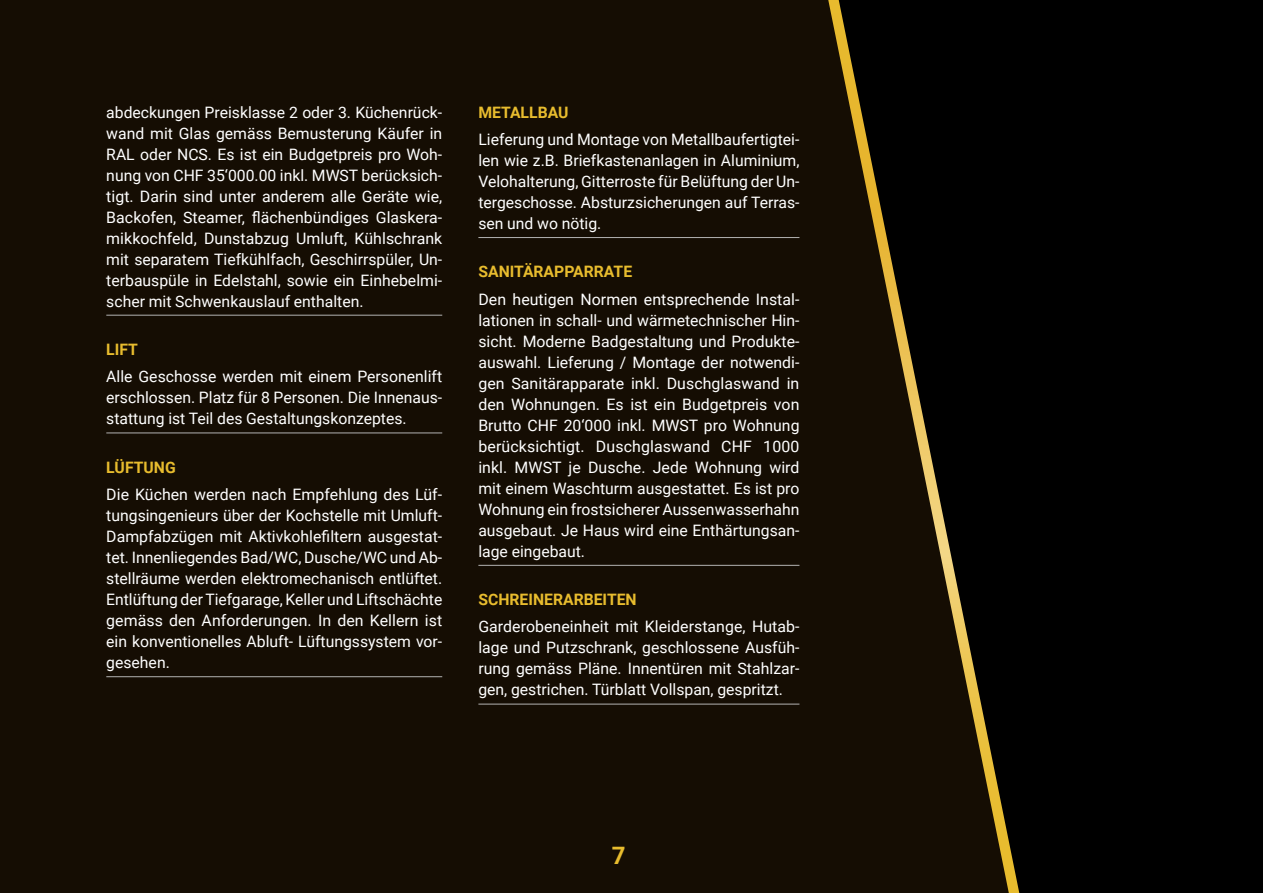
<style>
.page{position:relative;width:1263px;height:893px;background:#150d03}
.page>*{position:absolute;margin:0;border:0;box-sizing:border-box;transform-origin:0 0}
.t1{font:700 24px "Roboto";color:#e8bc2e}
.t2{font:15.75px/21px "Roboto";color:#fff;text-align:justify}
.t3{font:700 15.75px "Roboto";color:#e8bc2e}
</style>
<div class="page">
<hr style="left:106px;top:315px;width:336px;height:1px;background:#b3b2b2">
<hr style="left:106px;top:433px;width:336px;height:1px;background:#b3b2b2">
<hr style="left:106px;top:676px;width:336px;height:1px;background:#b3b2b2">
<hr style="left:478px;top:237px;width:321px;height:1px;background:#b3b2b2">
<hr style="left:478px;top:565px;width:321px;height:1px;background:#b3b2b2">
<hr style="left:478px;top:704px;width:321px;height:1px;background:#b3b2b2">
<svg style="left:839px;top:0;width:424px;height:893px;fill:#000"></svg>
<p class="t2" style="left:106px;top:101px;width:337px">abdeckungen Preisklasse 2 oder 3. Küchenrück&shy;wand mit Glas gemäss Bemusterung Käufer in RAL oder NCS. Es ist ein Budgetpreis pro Woh&shy;nung von CHF 35‘000.00 inkl. MWST berücksich&shy;tigt. Darin sind unter anderem alle Geräte wie, Backofen, Steamer, flächenbündiges Glaskera&shy;mikkochfeld, Dunstabzug Umluft, Kühlschrank mit separatem Tiefkühlfach, Geschirrspüler, Un&shy;terbauspüle in Edelstahl, sowie ein Einhebelmi&shy;scher mit Schwenkauslauf enthalten.</p>
<p class="t3" style="left:106px;top:338px;width:33px">LIFT</p>
<p class="t2" style="left:106px;top:366px;width:337px">Alle Geschosse werden mit einem Personenlift erschlossen. Platz für 8 Personen. Die Innenaus&shy;stattung ist Teil des Gestaltungskonzeptes.</p>
<p class="t3" style="left:106px;top:456px;width:71px">LÜFTUNG</p>
<p class="t2" style="left:106px;top:483px;width:337px">Die Küchen werden nach Empfehlung des Lüf&shy;tungsingenieurs über der Kochstelle mit Umluft-Dampfabzügen mit Aktivkohlefiltern ausgestat&shy;tet. Innenliegendes Bad/WC, Dusche/WC und Ab&shy;stellräume werden elektromechanisch entlüftet.<br>Entlüftung der Tiefgarage, Keller und Liftschächte gemäss den Anforderungen. In den Kellern ist ein konventionelles Abluft- Lüftungssystem vor&shy;gesehen.</p>
<p class="t3" style="left:478px;top:101px;width:92px">METALLBAU</p>
<p class="t2" style="left:478px;top:128px;width:323px">Lieferung und Montage von Metallbaufertigtei&shy;len wie z.B. Briefkastenanlagen in Aluminium, Velohalterung, Gitterroste für Belüftung der Un&shy;tergeschosse. Absturzsicherungen auf Terras&shy;sen und wo nötig.</p>
<p class="t3" style="left:478px;top:261px;width:155px">SANITÄRAPPARRATE</p>
<p class="t2" style="left:478px;top:288px;width:323px">Den heutigen Normen entsprechende Instal&shy;lationen in schall- und wärmetechnischer Hin&shy;sicht. Moderne Badgestaltung und Produkte&shy;auswahl. Lieferung / Montage der notwendi&shy;gen Sanitärapparate inkl. Duschglaswand in den Wohnungen. Es ist ein Budgetpreis von Brutto CHF 20‘000 inkl. MWST pro Wohnung berücksichtigt. Duschglaswand CHF 1000 inkl. MWST je Dusche. Jede Wohnung wird mit einem Waschturm ausgestattet. Es ist pro Wohnung ein frostsicherer Aussenwasserhahn ausgebaut. Je Haus wird eine Enthärtungsan&shy;lage eingebaut.</p>
<p class="t3" style="left:478px;top:588px;width:160px">SCHREINERARBEITEN</p>
<p class="t2" style="left:478px;top:616px;width:323px">Garderobeneinheit mit Kleiderstange, Hutab&shy;lage und Putzschrank, geschlossene Ausfüh&shy;rung gemäss Pläne. Innentüren mit Stahlzar&shy;gen, gestrichen. Türblatt Vollspan, gespritzt.</p>
<h1 class="t1" style="left:612px;top:838px;width:15px">7</h1>
</div>
